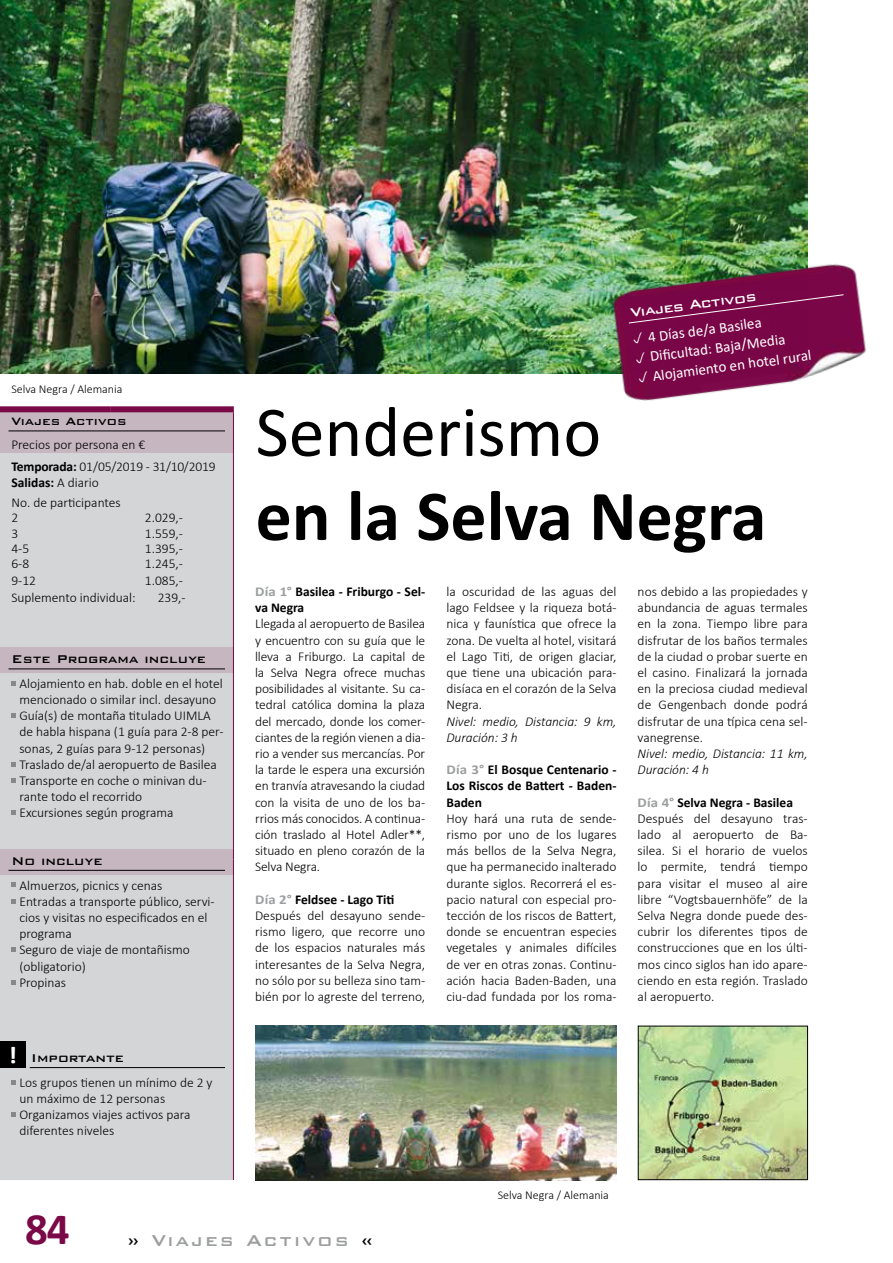
<style>
.page{position:relative;width:893px;height:1263px;background:#fff}
.page>*{position:absolute;margin:0;border:0;box-sizing:border-box;transform-origin:0 0}
.t1{font:700 72px "Calibri";color:#000}
.t2{font:72px "Calibri";color:#000}
.t3{font:700 45px "Calibri";color:#7a0947}
.t4{font:500 21px "Bank Gothic BT";letter-spacing:.1em;color:#9c9e9f}
.t5{font:500 16.5px "Bank Gothic BT";color:#fff}
.t6{font:15px/19.6px "Calibri";color:#fff}
.t7{font:500 15px "Bank Gothic BT";color:#000}
.t8{font:500 14.25px "Bank Gothic BT";color:#000}
.t9{font:300 13.5px/16.2px "Calibri";color:#000}
.t10{font:700 13.5px/16.2px "Calibri";color:#000}
.t11{font:italic 300 13.5px/16.2px "Calibri";letter-spacing:-.005em;color:#000}
.t12{font:300 12px "Calibri";color:#000}
.s1{font-weight:700}
.s2{font-family:"Calibri";font-weight:700;font-size:24px;color:#fff}
.s3{color:#9c9e9f}
.s4{font-weight:700;color:#9c9e9f}
.s5{color:#000}
</style>
<div class="page">
<img style="left:0;top:0;width:808px;height:374px">
<div style="left:0;top:453px;width:233px;height:727px;background:#d4d5d6"></div>
<div style="left:0;top:406px;width:110px;height:6px;background:#7a0947"></div>
<div style="left:110px;top:406px;width:124px;height:6px;background:#7a0947"></div>
<hr style="left:233px;top:412px;width:1px;height:447px;background:#7a0947">
<hr style="left:233px;top:859px;width:1px;height:321px;background:#7a0947">
<div style="left:0;top:849px;width:233px;height:26px;background:#c6b6c0"></div>
<img style="left:584px;top:251px;width:283px;height:150px">
<div style="left:628px;top:294px;width:216px;height:30px;background:#780646"></div>
<img style="left:640px;top:1028px;width:166px;height:150px">
<div style="left:638px;top:1026px;width:170px;height:154px;border:1px solid #000"></div>
<svg style="left:0;top:409px;width:234px;height:44px;background:#bea6b4"></svg>
<div style="left:0;top:647px;width:233px;height:26px;background:#c6b6c0"></div>
<hr style="left:9px;top:430px;width:216px;height:1px;background:#000">
<hr style="left:9px;top:668px;width:216px;height:1px;background:#000">
<hr style="left:9px;top:870px;width:216px;height:1px;background:#000">
<hr style="left:30px;top:1067px;width:195px;height:1px;background:#000">
<svg style="left:11px;top:681px;width:5px;height:5px"></svg>
<svg style="left:11px;top:713px;width:5px;height:5px"></svg>
<svg style="left:11px;top:762px;width:5px;height:4px"></svg>
<svg style="left:11px;top:778px;width:5px;height:5px"></svg>
<svg style="left:11px;top:810px;width:5px;height:5px"></svg>
<svg style="left:11px;top:882px;width:5px;height:5px"></svg>
<svg style="left:11px;top:899px;width:5px;height:4px"></svg>
<svg style="left:11px;top:947px;width:5px;height:5px"></svg>
<svg style="left:11px;top:980px;width:5px;height:4px"></svg>
<div style="left:0;top:1041px;width:26px;height:27px;background:#000"></div>
<svg style="left:11px;top:1080px;width:5px;height:4px"></svg>
<svg style="left:11px;top:1112px;width:5px;height:5px"></svg>
<img style="left:255px;top:1026px;width:362px;height:154px">
<svg style="left:633px;top:332px;width:10px;height:12px"></svg>
<svg style="left:635px;top:352px;width:11px;height:11px"></svg>
<svg style="left:638px;top:371px;width:10px;height:12px"></svg>
<p class="t12" style="left:11px;top:381px;width:113px">Selva Negra / Alemania</p>
<p class="t8" style="left:11px;top:414px;width:117px">Viajes Activos</p>
<p class="t9" style="left:11px;top:433px;width:206px;line-height:22.2px">Precios por persona en €<br><span class="s1">Temporada:</span> 01/05/2019 - 31/10/2019</p>
<p class="t9" style="left:11px;top:473px;width:111px;line-height:19.8px"><span class="s1">Salidas:</span> A diario<br>No. de participantes</p>
<p class="t9" style="left:11px;top:510px;width:8px">2</p>
<p class="t9" style="left:145px;top:510px;width:40px">2.029,-</p>
<p class="t9" style="left:11px;top:525px;width:8px">3</p>
<p class="t9" style="left:145px;top:525px;width:40px">1.559,-</p>
<p class="t9" style="left:11px;top:540px;width:19px">4-5</p>
<p class="t9" style="left:145px;top:540px;width:40px">1.395,-</p>
<p class="t9" style="left:11px;top:556px;width:19px">6-8</p>
<p class="t9" style="left:145px;top:556px;width:40px">1. 245,-</p>
<p class="t9" style="left:11px;top:572px;width:26px">9-12</p>
<p class="t9" style="left:145px;top:572px;width:40px">1.085,-</p>
<p class="t9" style="left:11px;top:589px;width:126px">Suplemento individual:</p>
<p class="t9" style="left:158px;top:589px;width:29px">239,-</p>
<p class="t7" style="left:11px;top:651px;width:196px">Este Programa incluye</p>
<p class="t9" style="left:19px;top:675px;width:206px">Alojamiento en hab. doble en el hotel mencionado o similar incl. desayuno Guía(s) de montaña titulado UIMLA de habla hispana (1 guía para 2-8 per&shy;sonas, 2 guías para 9-12 personas)<br>Traslado de/al aeropuerto de Basilea Transporte en coche o minivan du&shy;rante todo el recorrido<br>Excursiones según programa</p>
<p class="t7" style="left:11px;top:853px;width:93px">No incluye</p>
<p class="t9" style="left:19px;top:877px;width:197px">Almuerzos, picnics y cenas<br>Entradas a transporte público, servi&shy;cios y visitas no especificados en el programa<br>Seguro de viaje de montañismo (obligatorio)<br>Propinas</p>
<p class="t7" style="left:8px;top:1050px;width:117px"><span class="s2">!</span> Importante</p>
<p class="t9" style="left:19px;top:1074px;width:195px">Los grupos tienen un mínimo de 2 y un máximo de 12 personas<br>Organizamos viajes activos para diferentes niveles</p>
<p class="t5" style="left:629px;top:304px;width:128px;rotate:-8deg">Viajes Activos</p>
<p class="t6" style="left:646px;top:328px;width:161px;rotate:-8deg">4 Días de/a Basilea<br>Difi cultad: Baja/Media<br>Alojamiento en hotel rural</p>
<h1 class="t2" style="left:256px;top:382px;width:347px">Senderismo</h1>
<h1 class="t1" style="left:256px;top:465px;width:512px">en la Selva Negra</h1>
<p class="t10" style="left:255px;top:583px;width:172px"><span class="s3">Día 1°</span> Basilea - Friburgo - Sel&shy;va Negra</p>
<p class="t9" style="left:255px;top:616px;width:172px;text-align:justify">Llegada al aeropuerto de Basilea y encuentro con su guía que le lleva a Friburgo. La capital de la Selva Negra ofrece muchas posibilidades al visitante. Su ca&shy;tedral católica domina la plaza del mercado, donde los comer&shy;ciantes de la región vienen a dia&shy;rio a vender sus mercancías. Por la tarde le espera una excursión en tranvía atravesando la ciudad con la visita de uno de los ba&shy;rrios más conocidos. A continua&shy;ción traslado al Hotel Adler**, situado en pleno corazón de la Selva Negra.</p>
<p class="t9" style="left:255px;top:891px;width:172px"><span class="s4">Día 2°</span> <span class="s1">Feldsee - Lago Titi<br></span>Después del desayuno sende&shy;rismo ligero, que recorre uno de los espacios naturales más interesantes de la Selva Negra, no sólo por su belleza sino tam&shy;bién por lo agreste del terreno,</p>
<p class="t9" style="left:446px;top:583px;width:172px;text-align:justify">la oscuridad de las aguas del lago Feldsee y la riqueza botá&shy;nica y faunística que ofrece la zona. De vuelta al hotel, visitará el Lago Titi, de origen glaciar, que tiene una ubicación para&shy;disíaca en el corazón de la Selva Negra.</p>
<p class="t11" style="left:446px;top:713px;width:172px">Nivel: medio, Distancia: 9 km,<br>Duración: 3 h</p>
<p class="t10" style="left:446px;top:761px;width:172px;text-align:justify"><span class="s3">Día 3°</span> El Bosque Centenario - Los Riscos de Battert - Baden-Baden</p>
<p class="t9" style="left:446px;top:810px;width:172px;text-align:justify">Hoy hará una ruta de sende&shy;rismo por uno de los lugares más bellos de la Selva Negra, que ha permanecido inalterado durante siglos. Recorrerá el es&shy;pacio natural con especial pro&shy;tección de los riscos de Battert, donde se encuentran especies vegetales y animales difíciles de ver en otras zonas. Continu&shy;ación hacia Baden-Baden, una ciu-dad fundada por los roma-</p>
<p class="t9" style="left:638px;top:583px;width:172px;text-align:justify">nos debido a las propiedades y abundancia de aguas termales en la zona. Tiempo libre para disfrutar de los baños termales de la ciudad o probar suerte en el casino. Finalizará la jornada en la preciosa ciudad medieval de Gengenbach donde podrá disfrutar de una típica cena sel&shy;vanegrense.</p>
<p class="t11" style="left:638px;top:745px;width:172px">Nivel: medio, Distancia: 11 km,<br>Duración: 4 h</p>
<p class="t9" style="left:638px;top:794px;width:172px"><span class="s4">Día 4°</span> <span class="s1">Selva Negra - Basilea<br></span>Después del desayuno tras&shy;lado al aeropuerto de Ba&shy;silea. Si el horario de vuelos lo permite, tendrá tiempo para visitar el museo al aire libre “Vogtsbauernhöfe” de la<br>Selva Negra donde puede des&shy;cubrir los diferentes tipos de construcciones que en los últi&shy;mos cinco siglos han ido apare&shy;ciendo en esta región. Traslado al aeropuerto.</p>
<p class="t12" style="left:498px;top:1187px;width:113px">Selva Negra / Alemania</p>
<h2 class="t3" style="left:25px;top:1197px;width:46px">84</h2>
<h3 class="t4" style="left:128px;top:1229px;width:247px"><span class="s5">»</span> Viajes Activos <span class="s5">«</span></h3>
</div>
